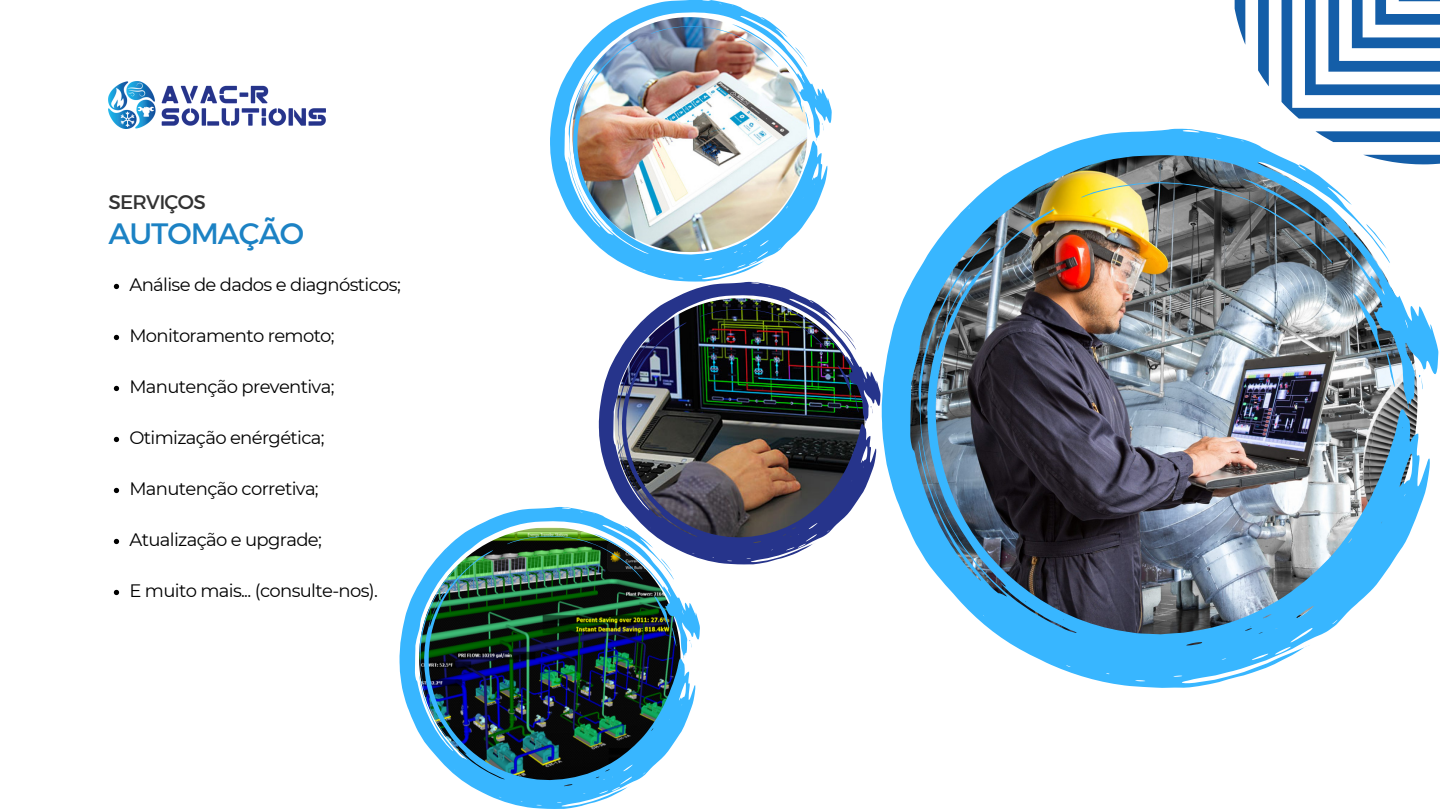
<style>
.page{position:relative;width:1440px;height:810px;background:#fff}
.page>*{position:absolute;margin:0;border:0;box-sizing:border-box;transform-origin:0 0}
.t1{font:30px "Kief Montaser Regular";letter-spacing:-.035em;color:#1c82c4}
.t2{font:20px "Kief Montaser Regular";letter-spacing:-.035em;color:#323232}
.t3{font:18px "Montserrat";letter-spacing:-.035em;color:#000}
</style>
<div class="page">
<img style="left:108px;top:81px;width:217px;height:48px">
<svg style="left:1235px;top:0;width:10px;height:44px"></svg>
<svg style="left:1258px;top:0;width:11px;height:86px"></svg>
<svg style="left:1438px;top:155px;width:2px;height:9px"></svg>
<svg style="left:1438px;top:131px;width:2px;height:11px"></svg>
<svg style="left:1282px;top:0;width:158px;height:119px"></svg>
<svg style="left:114px;top:284px;width:5px;height:5px"></svg>
<svg style="left:114px;top:335px;width:5px;height:5px"></svg>
<svg style="left:114px;top:386px;width:5px;height:5px"></svg>
<svg style="left:114px;top:437px;width:5px;height:5px"></svg>
<svg style="left:114px;top:488px;width:5px;height:5px"></svg>
<svg style="left:114px;top:539px;width:5px;height:5px"></svg>
<svg style="left:114px;top:590px;width:5px;height:5px"></svg>
<img style="left:599px;top:282px;width:282px;height:283px">
<img style="left:699px;top:309px;width:128px;height:41px">
<svg style="left:844px;top:330px;width:10px;height:13px"></svg>
<svg style="left:871px;top:406px;width:2px;height:8px"></svg>
<svg style="left:837px;top:364px;width:25px;height:49px"></svg>
<img style="left:881px;top:129px;width:557px;height:559px">
<img style="left:1080px;top:182px;width:253px;height:81px">
<svg style="left:1366px;top:224px;width:21px;height:25px"></svg>
<svg style="left:1419px;top:375px;width:4px;height:15px"></svg>
<svg style="left:1305px;top:645px;width:6px;height:3px"></svg>
<svg style="left:992px;top:575px;width:8px;height:7px"></svg>
<svg style="left:1387px;top:352px;width:11px;height:36px"></svg>
<svg style="left:1352px;top:292px;width:29px;height:61px;background:#678191"></svg>
<img style="left:550px;top:0;width:282px;height:282px">
<img style="left:651px;top:26px;width:127px;height:41px">
<svg style="left:795px;top:47px;width:11px;height:13px"></svg>
<svg style="left:822px;top:123px;width:2px;height:8px"></svg>
<svg style="left:606px;top:225px;width:4px;height:3px"></svg>
<svg style="left:788px;top:81px;width:25px;height:49px"></svg>
<img style="left:399px;top:507px;width:301px;height:302px">
<img style="left:507px;top:536px;width:136px;height:44px">
<svg style="left:661px;top:558px;width:11px;height:14px"></svg>
<svg style="left:689px;top:640px;width:3px;height:8px"></svg>
<svg style="left:459px;top:748px;width:4px;height:4px"></svg>
<svg style="left:653px;top:595px;width:27px;height:52px"></svg>
<p class="t2" style="left:108px;top:190px;width:99px">SERVIÇOS</p>
<p class="t1" style="left:108px;top:215px;width:197px">AUTOMAÇÃO</p>
<p class="t3" style="left:129px;top:274px;width:273px">Análise de dados e diagnósticos;</p>
<p class="t3" style="left:129px;top:325px;width:207px">Monitoramento remoto;</p>
<p class="t3" style="left:129px;top:376px;width:207px">Manutenção preventiva;</p>
<p class="t3" style="left:129px;top:427px;width:197px">Otimização enérgética;</p>
<p class="t3" style="left:129px;top:478px;width:191px">Manutenção corretiva;</p>
<p class="t3" style="left:129px;top:529px;width:194px">Atualização e upgrade;</p>
<p class="t3" style="left:129px;top:580px;width:250px">E muito mais... (consulte-nos).</p>
</div>
